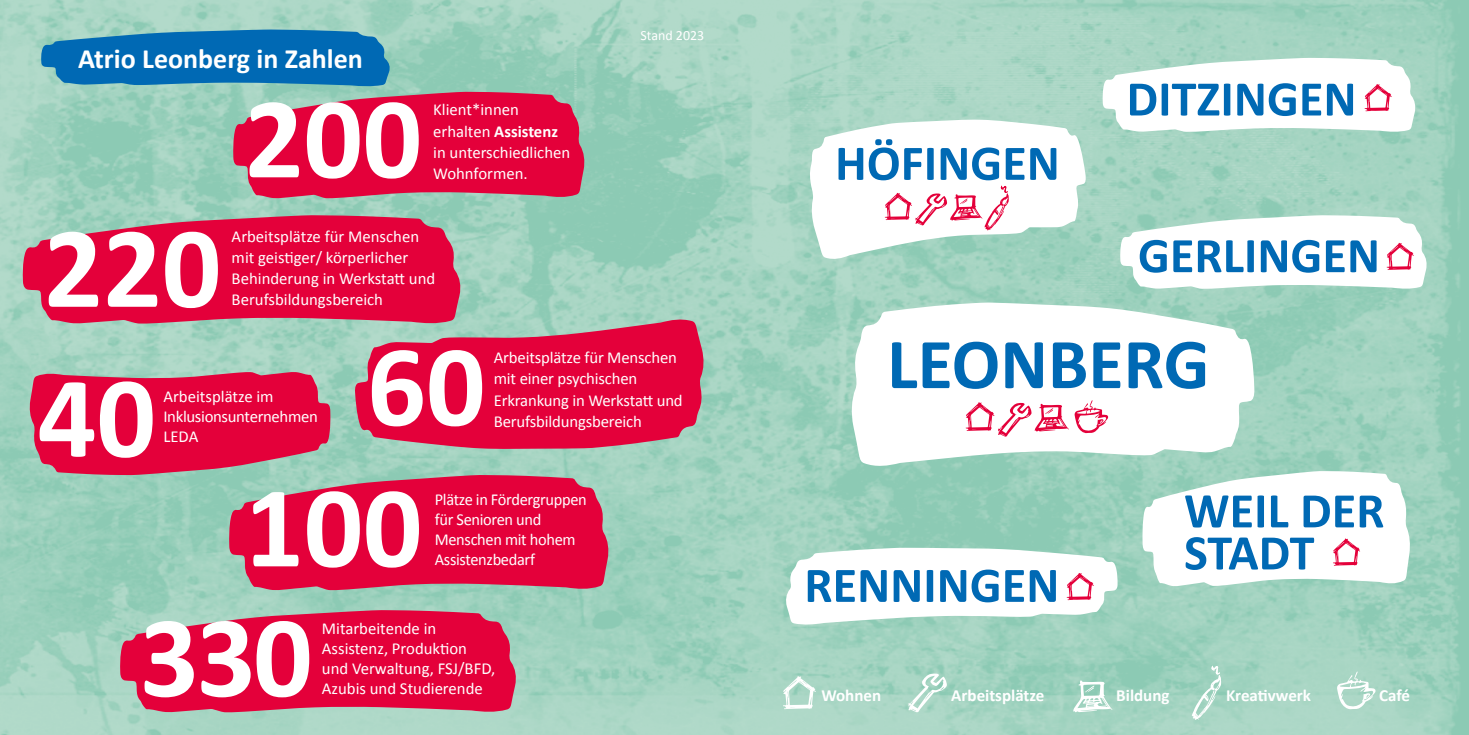
<style>
.page{position:relative;width:1469px;height:735px;background:#fff}
.page>*{position:absolute;margin:0;border:0;box-sizing:border-box;transform-origin:0 0}
.t1{font:700 116.55px "Calibri";color:#fff}
.t2{font:700 72.1px "Calibri";color:#0069b4}
.t3{font:700 50.23px/42px "Calibri";color:#0069b4}
.t4{font:700 28px "Calibri";color:#fff}
.t5{font:700 16.97px "Calibri";color:#fff}
.t6{font:16.8px/21.3px "Calibri";letter-spacing:-.01em;color:#fff}
.t7{font:14px "Calibri";color:#fff}
.s1{font-weight:700}
</style>
<div class="page">
<img style="left:0;top:0;width:1468px;height:734px">
<svg style="left:41px;top:29px;width:544px;height:170px;background:#96748c"></svg>
<svg style="left:120px;top:609px;width:397px;height:103px;background:#da1e4d"></svg>
<svg style="left:29px;top:371px;width:301px;height:104px;background:#d91f4d"></svg>
<svg style="left:1102px;top:58px;width:313px;height:74px"></svg>
<svg style="left:1120px;top:215px;width:307px;height:74px"></svg>
<svg style="left:850px;top:302px;width:404px;height:165px"></svg>
<svg style="left:965px;top:400px;width:143px;height:36px"></svg>
<svg style="left:1142px;top:471px;width:268px;height:115px"></svg>
<svg style="left:785px;top:547px;width:332px;height:78px"></svg>
<svg style="left:809px;top:119px;width:277px;height:141px"></svg>
<svg style="left:783px;top:675px;width:33px;height:33px"></svg>
<svg style="left:908px;top:673px;width:38px;height:39px"></svg>
<svg style="left:1073px;top:680px;width:39px;height:32px"></svg>
<svg style="left:1191px;top:665px;width:30px;height:54px;background:#b0d9ca"></svg>
<svg style="left:1336px;top:671px;width:40px;height:38px"></svg>
<svg style="left:229px;top:474px;width:380px;height:116px;background:#d91e4c"></svg>
<svg style="left:23px;top:215px;width:438px;height:109px;background:#da1c4b"></svg>
<svg style="left:355px;top:318px;width:349px;height:131px;background:#d82753"></svg>
<h3 class="t4" style="left:78px;top:41px;width:286px">Atrio Leonberg in Zahlen</h3>
<h1 class="t1" style="left:244px;top:64px;width:179px">200</h1>
<p class="t6" style="left:433px;top:99px;width:139px">Klient*innen erhalten <span class="s1">Assistenz </span>in unterschiedlichen<br>Wohnformen.</p>
<h1 class="t1" style="left:44px;top:193px;width:179px">220</h1>
<p class="t6" style="left:232px;top:225px;width:205px">Arbeitsplätze für Menschen mit geistiger/ körperlicher<br>Behinderung in Werkstatt und</p>
<p class="t6" style="left:232px;top:289px;width:153px">Berufsbildungsbereich</p>
<p class="t7" style="left:640px;top:27px;width:65px">Stand 2023</p>
<h1 class="t1" style="left:38px;top:343px;width:120px">40</h1>
<p class="t6" style="left:163px;top:386px;width:156px;line-height:20.1px">Arbeitsplätze im<br>Inklusionsunternehmen<br>LEDA</p>
<h1 class="t1" style="left:367px;top:311px;width:120px">60</h1>
<p class="t6" style="left:494px;top:346px;width:190px">Arbeitsplätze für Menschen mit einer psychischen<br>Erkrankung in Werkstatt und</p>
<p class="t6" style="left:494px;top:410px;width:150px">Berufsbildungsbereich</p>
<h1 class="t1" style="left:245px;top:453px;width:179px">100</h1>
<p class="t6" style="left:435px;top:488px;width:153px;line-height:20.1px">Plätze in Fördergruppen für Senioren und<br>Menschen mit hohem</p>
<p class="t6" style="left:435px;top:548px;width:102px">Assistenzbedarf</p>
<h1 class="t1" style="left:140px;top:582px;width:174px">330</h1>
<p class="t6" style="left:322px;top:618px;width:175px;line-height:20.1px">Mitarbeitende in<br>Assistenz, Produktion und Verwaltung, FSJ/BFD,<br>Azubis und Studierende</p>
<h3 class="t3" style="left:835px;top:142px;width:226px">HÖFINGEN</h3>
<h3 class="t3" style="left:1126px;top:78px;width:231px">DITZINGEN</h3>
<h3 class="t3" style="left:1137px;top:234px;width:244px">GERLINGEN</h3>
<h2 class="t2" style="left:887px;top:318px;width:324px">LEONBERG</h2>
<h3 class="t3" style="left:804px;top:563px;width:256px">RENNINGEN</h3>
<h3 class="t3" style="left:1184px;top:489px;width:202px">WEIL DER<br>STADT</h3>
<p class="t5" style="left:821px;top:684px;width:61px">Wohnen</p>
<p class="t5" style="left:951px;top:684px;width:95px">Arbeitsplätze</p>
<p class="t5" style="left:1116px;top:684px;width:55px">Bildung</p>
<p class="t5" style="left:1226px;top:684px;width:87px">Kreativwerk</p>
<p class="t5" style="left:1378px;top:684px;width:32px">Café</p>
</div>
